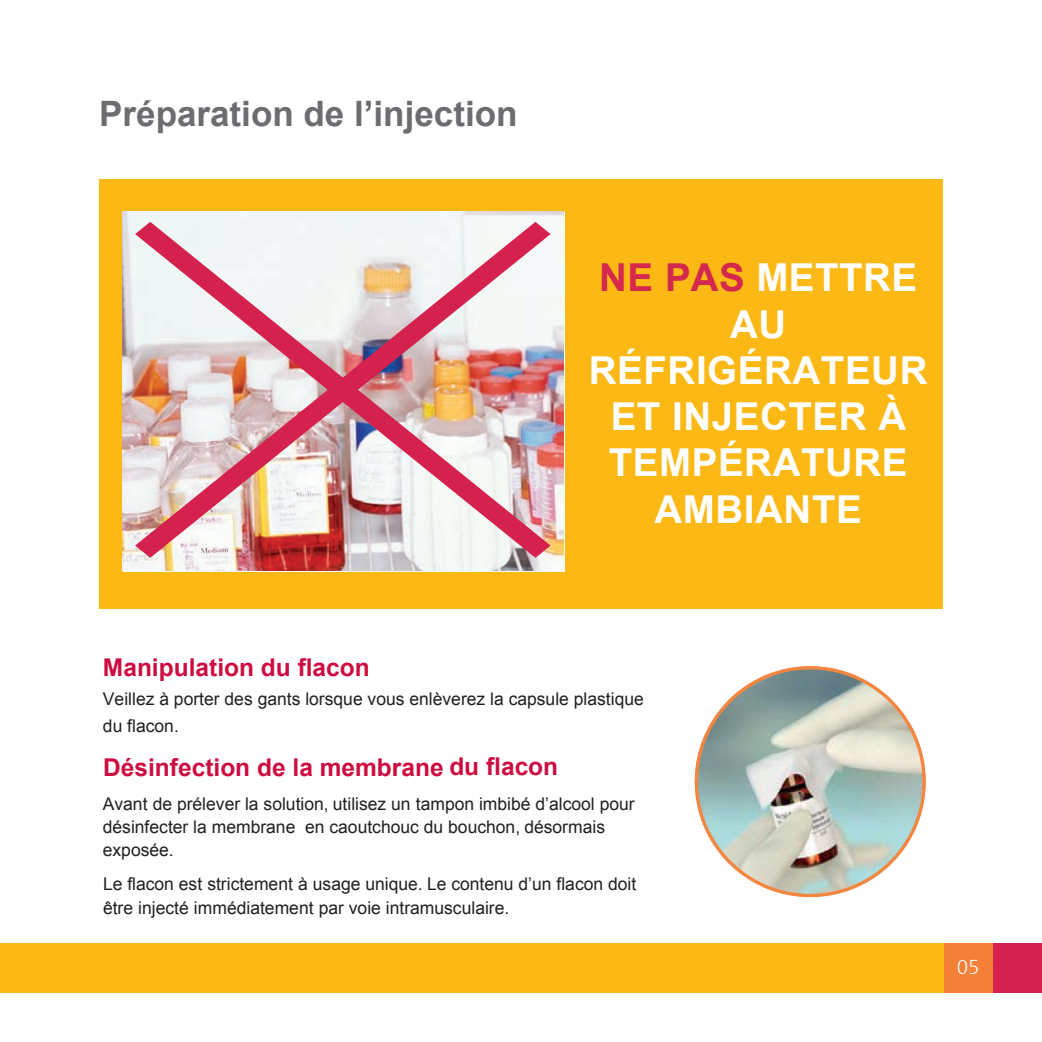
<style>
.page{position:relative;width:1042px;height:1042px;background:#fff}
.page>*{position:absolute;margin:0;border:0;box-sizing:border-box;transform-origin:0 0}
.t1{font:700 38.5px/46.2px "Arial";letter-spacing:.015em;color:#fff;text-align:center}
.t2{font:700 35px "Arial";color:#6c6d70}
.t3{font:700 24.5px "Arial";color:#cd0d40}
.t4{font:300 21px "The Sans Expert";color:#fff}
.t5{font:17.5px/23.3px "Arial";color:#231f20}
.s1{color:#d4284f}
</style>
<div class="page">
<div style="left:943px;top:943px;width:50px;height:49px;background:#f48038"></div>
<div style="left:0;top:943px;width:943px;height:49px;background:#fcb814"></div>
<div style="left:993px;top:943px;width:49px;height:49px;background:#d4214d"></div>
<div style="left:99px;top:179px;width:844px;height:429px;background:#fcb814"></div>
<img style="left:122px;top:211px;width:443px;height:361px">
<img style="left:694px;top:666px;width:232px;height:232px">
<h2 class="t2" style="left:99px;top:90px;width:420px">Préparation de l’injection</h2>
<h1 class="t1" style="left:589px;top:256px;width:340px"><span class="s1">NE PAS</span> METTRE<br>AU<br>RÉFRIGÉRATEUR<br>ET INJECTER À<br>TEMPÉRATURE<br>AMBIANTE</h1>
<h3 class="t3" style="left:103px;top:651px;width:268px">Manipulation du flacon</h3>
<p class="t5" style="left:103px;top:686px;width:542px;line-height:26.4px">Veillez à porter des gants lorsque vous enlèverez la capsule plastique du flacon.</p>
<h3 class="t3" style="left:103px;top:751px;width:456px">Désinfection de la membrane du flacon</h3>
<p class="t5" style="left:103px;top:792px;width:533px">Avant de prélever la solution, utilisez un tampon imbibé d’alcool pour désinfecter la membrane en caoutchouc du bouchon, désormais exposée.</p>
<p class="t5" style="left:103px;top:873px;width:535px">Le flacon est strictement à usage unique. Le contenu d’un flacon doit être injecté immédiatement par voie intramusculaire.</p>
<p class="t4" style="left:956px;top:949px;width:25px">05</p>
</div>
